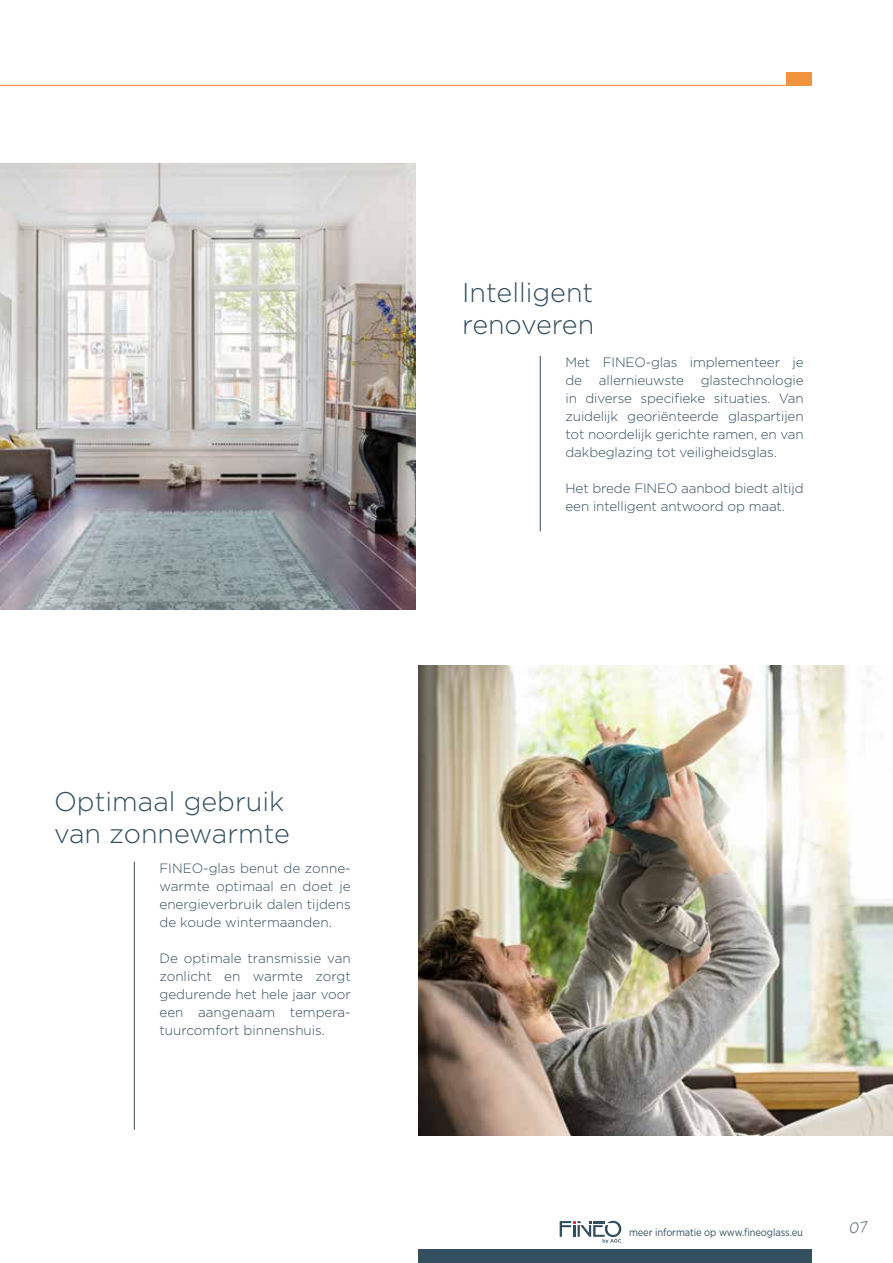
<style>
.page{position:relative;width:893px;height:1263px;background:#fff}
.page>*{position:absolute;margin:0;border:0;box-sizing:border-box;transform-origin:0 0}
.t1{font:300 27px/32.4px "Gotham";color:#344f5f}
.t2{font:300 13.5px/18px "Gotham";letter-spacing:-.01em;color:#344f5f;text-align:justify}
.t3{font:10.5px "Gotham";letter-spacing:-.01em;color:#344f5f;scale:.89 1}
</style>
<div class="page">
<img style="left:418px;top:665px;width:475px;height:470px">
<img style="left:0;top:164px;width:415px;height:446px">
<div style="left:787px;top:72px;width:25px;height:13px;background:#f2943f"></div>
<div style="left:418px;top:1249px;width:393px;height:14px;background:#344f5f"></div>
<svg style="left:560px;top:1221px;width:61px;height:22px"></svg>
<hr style="left:0;top:85px;width:811px;height:1px;background:#f2943f">
<hr style="left:540px;top:356px;width:1px;height:175px;background:#344f5f">
<hr style="left:134px;top:862px;width:1px;height:268px;background:#344f5f">
<h1 class="t1" style="left:54px;top:784px;width:237px">Optimaal gebruik van zonnewarmte</h1>
<p class="t2" style="left:159px;top:858px;width:193px">FINEO-glas benut de zonne&shy;warmte optimaal en doet je energieverbruik dalen tijdens de koude wintermaanden.</p>
<p class="t2" style="left:159px;top:948px;width:193px">De optimale transmissie van zonlicht en warmte zorgt gedurende het hele jaar voor een aangenaam tempera&shy;tuurcomfort binnenshuis.</p>
<h1 class="t1" style="left:462px;top:275px;width:134px">Intelligent renoveren</h1>
<p class="t2" style="left:565px;top:353px;width:240px">Met FINEO-glas implementeer je de allernieuwste glastechnologie in diverse specifieke situaties. Van zuidelijk georiënteerde glaspartijen tot noordelijk gerichte ramen, en van dakbeglazing tot veiligheidsglas.</p>
<p class="t2" style="left:565px;top:479px;width:240px">Het brede FINEO aanbod biedt altijd een intelligent antwoord op maat.</p>
<p class="t3" style="left:629px;top:1225px;width:197px">meer informatie op www.fineoglass.eu</p>
</div>
